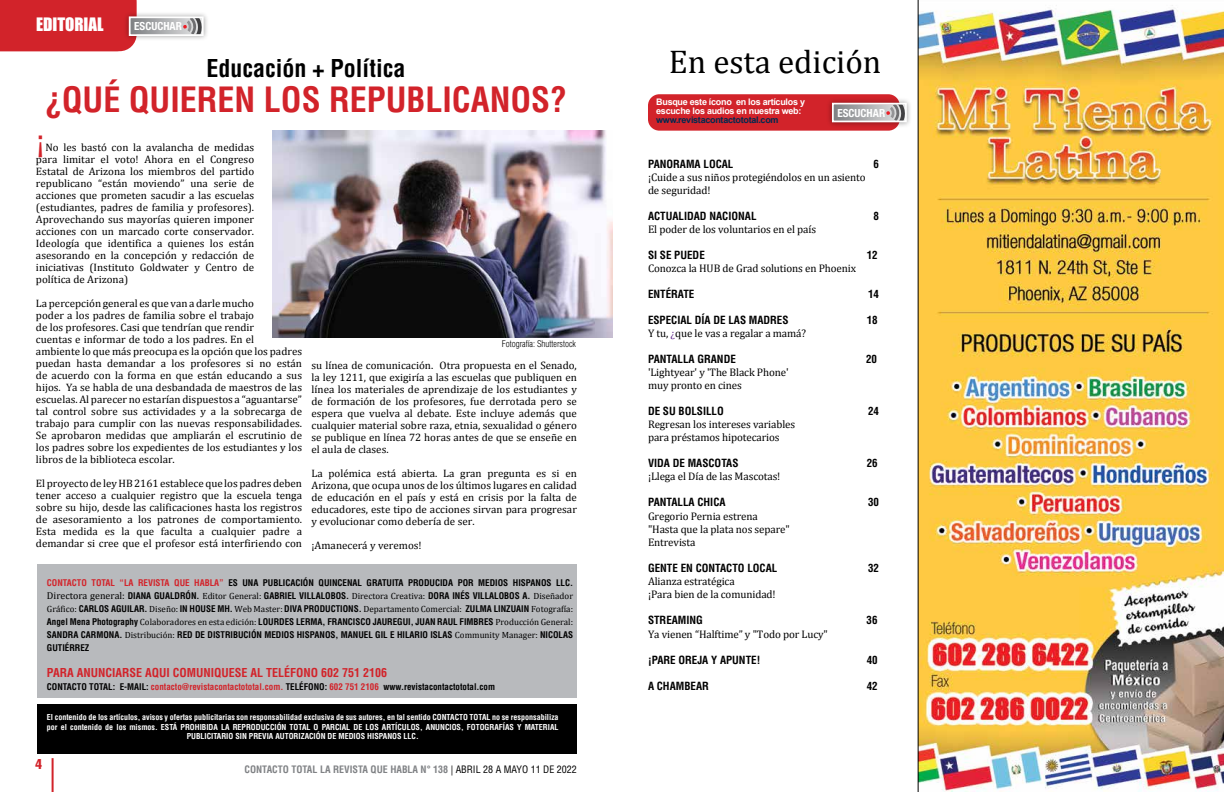
<style>
.page{position:relative;width:1224px;height:792px;background:#fff}
.page>*{position:absolute;margin:0;border:0;box-sizing:border-box;transform-origin:0 0}
.t1{font:700 condensed 34px "Helvetica";color:#d2232a}
.t2{font:33px "Cambria";color:#000}
.t3{font:33px "Cambria";color:#d2232a}
.t4{font:700 condensed 24px "Helvetica";color:#000}
.t5{font:17px "Impact";color:#fff}
.t6{font:extra-condensed 14px "Helvetica";color:#d2232a}
.t7{font:700 condensed 12px "Helvetica";color:#d2232a}
.t8{font:700 condensed 11.2px "Helvetica Neue";color:#fff}
.t9{font:11px/13.2px "Cambria";letter-spacing:-.01em;color:#000}
.t10{font:700 condensed 11px "Helvetica";color:#000}
.t11{font:10.8px/12px "Cambria";color:#000;text-align:justify}
.t12{font:700 condensed 10px "Helvetica";color:#808285}
.t13{font:700 condensed 9px/13px "Helvetica";color:#000}
.t14{font:9px "Cambria";color:#000}
.t15{font:700 9px/9px "Arial";letter-spacing:-.03em;color:#fff}
.t16{font:700 9px "Arial";letter-spacing:-.03em;color:#002a50}
.t17{font:300 condensed 9px "Helvetica";color:#000}
.t18{font:700 condensed 8px/9.6px "Helvetica";color:#fff;text-align:center}
.s1{color:#d2232a}
.s2{font-family:"Cambria";font-weight:400;font-stretch:normal;font-size:10px}
.s3{font-family:"Cambria";font-weight:400;font-stretch:normal}
.s4{font-family:"Helvetica";font-weight:700;font-stretch:condensed}
.s5{font-weight:400;color:#000}
.s6{color:#632c8e}
</style>
<div class="page">
<hr style="left:52px;top:758px;width:2px;height:34px;background:#d2232a">
<img style="left:273px;top:131px;width:339px;height:206px">
<div style="left:123px;top:11px;width:86px;height:31px;background:#000;opacity:.39"></div>
<svg style="left:0;top:0;width:202px;height:51px"></svg>
<div style="left:129px;top:16px;width:75px;height:20px;border:2px solid #fff"></div>
<div style="left:648px;top:94px;width:252px;height:37px;background:#d2232a;border-radius:11px"></div>
<div style="left:826px;top:97px;width:86px;height:31px;background:#000;opacity:.39"></div>
<svg style="left:835px;top:106px;width:69px;height:13px"></svg>
<div style="left:832px;top:103px;width:75px;height:19px;border:2px solid #fff"></div>
<div style="left:37px;top:704px;width:540px;height:50px;background:#000"></div>
<div style="left:37px;top:564px;width:540px;height:133px;background:#b8babd"></div>
<img style="left:918px;top:0;width:306px;height:792px">
<h3 class="t5" style="left:36px;top:12px;width:69px">EDITORIAL</h3>
<p class="t8" style="left:134px;top:19px;width:49px">ESCUCHAR</p>
<h3 class="t4" style="left:207px;top:54px;width:200px">Educación + Política</h3>
<h1 class="t1" style="left:45px;top:78px;width:524px">¿QUÉ QUIEREN LOS REPUBLICANOS?</h1>
<h2 class="t3" style="left:36px;top:120px;width:11px">¡</h2>
<p class="t11" style="left:36px;top:142px;width:220px;text-indent:9px">No les bastó con la avalancha de medidas para limitar el voto! Ahora en el Congreso Estatal de Arizona los miembros del partido republicano “están moviendo” una serie de acciones que prometen sacudir a las escuelas (estudiantes, padres de familia y profesores).<br>Aprovechando sus mayorías quieren imponer acciones con un marcado corte conservador.<br>Ideología que identifica a quienes los están asesorando en la concepción y redacción de iniciativas (Instituto Goldwater y Centro de política de Arizona)</p>
<p class="t11" style="left:36px;top:298px;width:268px;text-align:left">La percepción general es que van a darle mucho<br>poder a los padres de familia sobre el trabajo<br>de los profesores. Casi que tendrían que rendir<br>cuentas e informar de todo a los padres. En el<br>ambiente lo que más preocupa es la opción que los padres puedan hasta demandar a los profesores si no están de acuerdo con la forma en que están educando a sus hijos. Ya se habla de una desbandada de maestros de las escuelas. Al parecer no estarían dispuestos a “aguantarse” tal control sobre sus actividades y a la sobrecarga de trabajo para cumplir con las nuevas responsabilidades.<br>Se aprobaron medidas que ampliarán el escrutinio de los padres sobre los expedientes de los estudiantes y los libros de la biblioteca escolar.</p>
<p class="t11" style="left:36px;top:478px;width:268px">El proyecto de ley HB 2161 establece que los padres deben tener acceso a cualquier registro que la escuela tenga sobre su hijo, desde las calificaciones hasta los registros de asesoramiento a los patrones de comportamiento.<br>Esta medida es la que faculta a cualquier padre a demandar si cree que el profesor está interfiriendo con</p>
<p class="t17" style="left:502px;top:338px;width:76px">Fotografía: Shutterstock</p>
<p class="t11" style="left:312px;top:359px;width:267px">su línea de comunicación. Otra propuesta en el Senado, la ley 1211, que exigiría a las escuelas que publiquen en línea los materiales de aprendizaje de los estudiantes y de formación de los profesores, fue derrotada pero se espera que vuelva al debate. Este incluye además que cualquier material sobre raza, etnia, sexualidad o género se publique en línea 72 horas antes de que se enseñe en el aula de clases.</p>
<p class="t11" style="left:312px;top:467px;width:267px">La polémica está abierta. La gran pregunta es si en Arizona, que ocupa unos de los últimos lugares en calidad de educación en el país y está en crisis por la falta de educadores, este tipo de acciones sirvan para progresar y evolucionar como debería de ser.</p>
<p class="t11" style="left:312px;top:539px;width:112px">¡Amanecerá y veremos!</p>
<p class="t13" style="left:47px;top:576px;width:528px"><span class="s1">CONTACTO TOTAL “LA REVISTA QUE HABLA”</span> ES UNA PUBLICACIÓN QUINCENAL GRATUITA PRODUCIDA POR MEDIOS HISPANOS LLC.<br><span class="s2">Directora general:</span> DIANA GUALDRÓN. <span class="s3">Editor General:</span> GABRIEL VILLALOBOS. <span class="s3">Directora Creativa:</span> DORA INÉS VILLALOBOS A. <span class="s3">Diseñador</span></p>
<p class="t14" style="left:47px;top:604px;width:528px">Gráfico: <span class="s4">CARLOS AGUILAR.</span> Diseño: <span class="s4">IN HOUSE MH.</span> Web Master: <span class="s4">DIVA PRODUCTIONS.</span> Departamento Comercial: <span class="s4">ZULMA LINZUAIN</span> Fotografía:</p>
<p class="t13" style="left:47px;top:615px;width:528px;text-align:justify">Angel Mena Photography <span class="s3">Colaboradores en esta edición:</span> LOURDES LERMA, FRANCISCO JAUREGUI, JUAN RAUL FIMBRES <span class="s3">Producción General:<br></span>SANDRA CARMONA. <span class="s3">Distribución:</span> RED DE DISTRIBUCIÓN MEDIOS HISPANOS, MANUEL GIL E HILARIO ISLAS <span class="s3">Community Manager:</span> NICOLAS GUTIÉRREZ</p>
<p class="t7" style="left:47px;top:665px;width:342px">PARA ANUNCIARSE AQUI COMUNIQUESE AL TELÉFONO 602 751 2106</p>
<p class="t13" style="left:47px;top:680px;width:450px">CONTACTO TOTAL: E-MAIL: <span class="s1">contacto@revistacontactototal.com.</span> TELÉFONO: <span class="s1">602 751 2106</span> www.revistacontactototal.com</p>
<p class="t18" style="left:47px;top:712px;width:513px">El contenido de los artículos, avisos y ofertas publicitarias son responsabilidad exclusiva de sus autores, en tal sentido CONTACTO TOTAL no se responsabiliza por el contenido de los mismos. ESTÁ PROHIBIDA LA REPRODUCCIÓN TOTAL O PARCIAL DE LOS ARTÍCULOS, ANUNCIOS, FOTOGRAFÍAS Y MATERIAL<br>PUBLICITARIO SIN PREVIA AUTORIZACIÓN DE MEDIOS HISPANOS LLC.</p>
<p class="t6" style="left:35px;top:755px;width:8px">4</p>
<p class="t12" style="left:244px;top:763px;width:334px">CONTACTO TOTAL LA REVISTA QUE HABLA N° 138 <span class="s5">| ABRIL 28 A MAYO 11 DE 2022</span></p>
<h2 class="t2" style="left:669px;top:41px;width:214px">En esta edición</h2>
<p class="t15" style="left:656px;top:98px;width:150px">Busque este ícono en los artículos y escuche los audios en nuestra web:</p>
<p class="t16" style="left:656px;top:114px;width:124px">www.revistacontactototal.com</p>
<p class="t8" style="left:837px;top:106px;width:49px">ESCUCHAR</p>
<p class="t10" style="left:648px;top:157px;width:87px">PANORAMA LOCAL</p>
<p class="t10" style="left:874px;top:157px;width:7px">6</p>
<p class="t9" style="left:648px;top:170px;width:219px">¡Cuide a sus niños protegiéndolos en un asiento de seguridad!</p>
<p class="t10" style="left:648px;top:209px;width:110px">ACTUALIDAD NACIONAL</p>
<p class="t10" style="left:874px;top:209px;width:7px">8</p>
<p class="t9" style="left:648px;top:222px;width:170px">El poder de los voluntarios en el país</p>
<p class="t10" style="left:648px;top:248px;width:58px">SI SE PUEDE</p>
<p class="t10" style="left:867px;top:248px;width:12px">12</p>
<p class="t9" style="left:648px;top:261px;width:210px">Conozca la HUB de Grad solutions en Phoenix</p>
<p class="t10" style="left:648px;top:287px;width:48px">ENTÉRATE</p>
<p class="t10" style="left:868px;top:287px;width:12px">14</p>
<p class="t10" style="left:648px;top:313px;width:142px">ESPECIAL DÍA DE LAS MADRES</p>
<p class="t10" style="left:867px;top:313px;width:12px">18</p>
<p class="t9" style="left:648px;top:327px;width:160px">Y tu, <span class="s6">¿</span>que le vas a regalar a mamá?</p>
<p class="t10" style="left:648px;top:352px;width:89px">PANTALLA GRANDE</p>
<p class="t10" style="left:866px;top:352px;width:12px">20</p>
<p class="t9" style="left:648px;top:366px;width:142px">'Lightyear' y 'The Black Phone' muy pronto en cines</p>
<p class="t10" style="left:648px;top:405px;width:77px">DE SU BOLSILLO</p>
<p class="t10" style="left:868px;top:405px;width:12px">24</p>
<p class="t9" style="left:648px;top:418px;width:149px">Regresan los intereses variables para préstamos hipotecarios</p>
<p class="t10" style="left:648px;top:457px;width:92px">VIDA DE MASCOTAS</p>
<p class="t10" style="left:867px;top:457px;width:12px">26</p>
<p class="t9" style="left:648px;top:470px;width:134px">¡Llega el Día de las Mascotas!</p>
<p class="t10" style="left:648px;top:496px;width:79px">PANTALLA CHICA</p>
<p class="t10" style="left:868px;top:496px;width:12px">30</p>
<p class="t9" style="left:648px;top:509px;width:143px">Gregorio Pernia estrena "Hasta que la plata nos separe"<br>Entrevista</p>
<p class="t10" style="left:648px;top:561px;width:131px">GENTE EN CONTACTO LOCAL</p>
<p class="t10" style="left:868px;top:561px;width:12px">32</p>
<p class="t9" style="left:648px;top:575px;width:129px">Alianza estratégica<br>¡Para bien de la comunidad!</p>
<p class="t10" style="left:648px;top:614px;width:57px">STREAMING</p>
<p class="t10" style="left:867px;top:614px;width:12px">36</p>
<p class="t9" style="left:648px;top:627px;width:181px">Ya vienen “Halftime” y "Todo por Lucy"</p>
<p class="t10" style="left:648px;top:653px;width:114px">¡PARE OREJA Y APUNTE!</p>
<p class="t10" style="left:867px;top:653px;width:12px">40</p>
<p class="t10" style="left:648px;top:679px;width:62px">A CHAMBEAR</p>
<p class="t10" style="left:867px;top:679px;width:12px">42</p>
</div>
